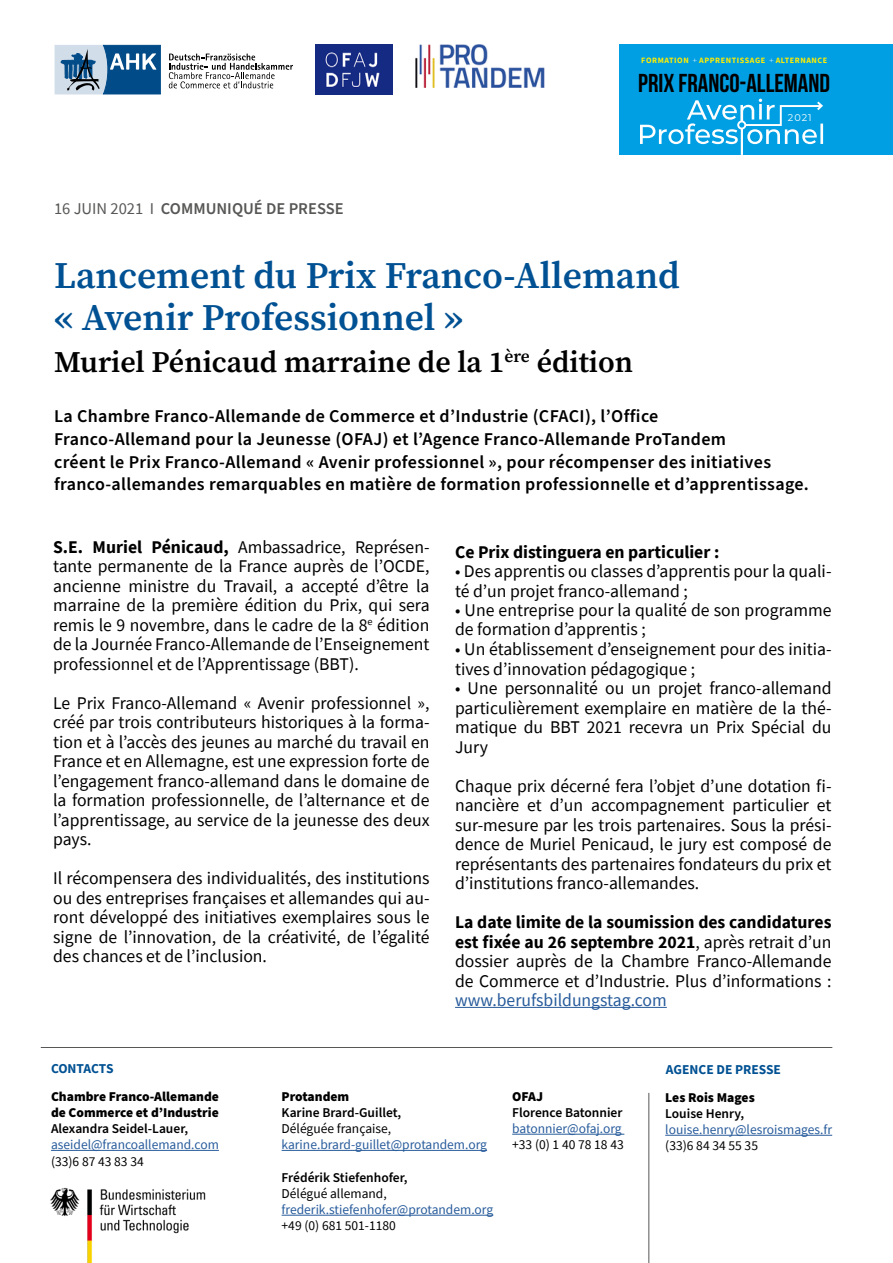
<style>
.page{position:relative;width:893px;height:1263px;background:#fff}
.page>*{position:absolute;margin:0;border:0;box-sizing:border-box;transform-origin:0 0}
.t1{font:600 37.5px/42px "Source Serif Pro";color:#005193}
.t2{font:600 30px "Source Serif Pro";color:#000}
.t3{font:25.95px "Bebas Neue";color:#000}
.t4{font:600 18px/22.5px "Source Sans Pro";letter-spacing:.02em;color:#000}
.t5{font:17.85px/19.5px "Source Sans Pro";color:#000;text-align:justify}
.t6{font:700 17.85px "Source Sans Pro";color:#000}
.t7{font:17.85px "Source Sans Pro";color:#275b9b}
.t8{font:600 16.5px "Source Sans Pro";color:#575756}
.t9{font:13.5px "Source Sans Pro";color:#275b9b}
.t10{font:600 13.5px "Source Sans Pro";color:#000}
.t11{font:13.5px "Source Sans Pro";color:#000}
.t12{font:900 13.5px/16.2px "Source Sans Pro";color:#000}
.t13{font:700 13.5px "Source Sans Pro";color:#005193}
.t14{font:9.75px "Montserrat";color:#fff}
.t15{font:700 8.1px "Source Sans Pro";letter-spacing:.07em;color:#ffed00}
.s1{font-weight:300;color:#fff}
.s2{font-weight:400}
.s3{font-weight:700}
</style>
<div class="page">
<div style="left:619px;top:44px;width:274px;height:111px;background:#009fe3"></div>
<hr style="left:455px;top:1007px;width:212px;height:1px;background:#275b9b">
<hr style="left:648px;top:1093px;width:1px;height:170px;background:#575756">
<hr style="left:51px;top:1150px;width:168px;height:1px;background:#275b9b">
<hr style="left:282px;top:1150px;width:205px;height:1px;background:#275b9b">
<hr style="left:282px;top:1215px;width:211px;height:1px;background:#275b9b">
<hr style="left:512px;top:1134px;width:112px;height:1px;background:#275b9b">
<hr style="left:665px;top:1135px;width:167px;height:1px;background:#275b9b">
<svg style="left:640px;top:99px;width:183px;height:56px"></svg>
<img style="left:50px;top:1187px;width:156px;height:76px">
<hr style="left:41px;top:1047px;width:791px;height:1px;background:#575756">
<svg style="left:169px;top:54px;width:124px;height:34px"></svg>
<svg style="left:55px;top:45px;width:105px;height:49px;background:#5b87ac"></svg>
<img style="left:316px;top:44px;width:77px;height:51px">
<img style="left:416px;top:44px;width:128px;height:43px">
<p class="t15" style="left:641px;top:55px;width:188px">FORMATION <span class="s1">+</span> APPRENTISSAGE <span class="s1">+</span> ALTERNANCE</p>
<h3 class="t3" style="left:638px;top:69px;width:193px">PRIX FRANCO-ALLEMAND</h3>
<p class="t8" style="left:54px;top:197px;width:291px"><span class="s2">16 JUIN 2021 I</span> COMMUNIQUÉ DE PRESSE</p>
<h1 class="t1" style="left:54px;top:255px;width:627px">Lancement du Prix Franco-Allemand « Avenir Professionnel »</h1>
<h2 class="t2" style="left:54px;top:342px;width:581px">Muriel Pénicaud marraine de la 1<sup>ère</sup> édition</h2>
<p class="t14" style="left:788px;top:110px;width:25px">2021</p>
<p class="t4" style="left:54px;top:406px;width:756px">La Chambre Franco-Allemande de Commerce et d’Industrie (CFACI), l’Office<br>Franco-Allemand pour la Jeunesse (OFAJ) et l’Agence Franco-Allemande ProTandem<br>créent le Prix Franco-Allemand « Avenir professionnel », pour récompenser des initiatives franco-allemandes remarquables en matière de formation professionnelle et d’apprentissage.</p>
<p class="t5" style="left:53px;top:537px;width:378px"><span class="s3">S.E. Muriel Pénicaud,</span> Ambassadrice, Représen&shy;tante permanente de la France auprès de l’OCDE, ancienne ministre du Travail, a accepté d’être la marraine de la première édition du Prix, qui sera remis le 9 novembre, dans le cadre de la 8<sup>e</sup> édition de la Journée Franco-Allemande de l’Enseignement professionnel et de l’Apprentissage (BBT).</p>
<p class="t5" style="left:53px;top:693px;width:378px">Le Prix Franco-Allemand « Avenir professionnel », créé par trois contributeurs historiques à la forma&shy;tion et à l’accès des jeunes au marché du travail en France et en Allemagne, est une expression forte de l’engagement franco-allemand dans le domaine de la formation professionnelle, de l’alternance et de l’apprentissage, au service de la jeunesse des deux pays.</p>
<p class="t5" style="left:53px;top:868px;width:378px">Il récompensera des individualités, des institutions ou des entreprises françaises et allemandes qui au&shy;ront développé des initiatives exemplaires sous le signe de l’innovation, de la créativité, de l’égalité des chances et de l’inclusion.</p>
<p class="t13" style="left:51px;top:1059px;width:64px">CONTACTS</p>
<p class="t6" style="left:455px;top:539px;width:266px">Ce Prix distinguera en particulier :</p>
<p class="t5" style="left:455px;top:561px;width:378px">• Des apprentis ou classes d’apprentis pour la quali&shy;té d’un projet franco-allemand ;</p>
<p class="t5" style="left:455px;top:600px;width:378px">• Une entreprise pour la qualité de son programme de formation d’apprentis ;</p>
<p class="t5" style="left:455px;top:639px;width:378px">• Un établissement d’enseignement pour des initia&shy;tives d’innovation pédagogique ;</p>
<p class="t5" style="left:455px;top:678px;width:378px">• Une personnalité ou un projet franco-allemand particulièrement exemplaire en matière de la thé&shy;matique du BBT 2021 recevra un Prix Spécial du Jury</p>
<p class="t5" style="left:455px;top:776px;width:378px">Chaque prix décerné fera l’objet d’une dotation fi&shy;nancière et d’un accompagnement particulier et sur-mesure par les trois partenaires. Sous la prési&shy;dence de Muriel Penicaud, le jury est composé de représentants des partenaires fondateurs du prix et d’institutions franco-allemandes.</p>
<p class="t5" style="left:455px;top:912px;width:378px"><span class="s3">La date limite de la soumission des candidatures est fixée au 26 septembre 2021</span>, après retrait d’un dossier auprès de la Chambre Franco-Allemande de Commerce et d’Industrie. Plus d’informations :</p>
<p class="t7" style="left:455px;top:989px;width:213px">www.berufsbildungstag.com</p>
<p class="t13" style="left:666px;top:1060px;width:117px">AGENCE DE PRESSE</p>
<p class="t12" style="left:51px;top:1088px;width:170px">Chambre Franco-Allemande de Commerce et d’Industrie</p>
<p class="t10" style="left:51px;top:1120px;width:139px">Alexandra Seidel-Lauer,</p>
<p class="t9" style="left:51px;top:1136px;width:169px">aseidel@francoallemand.com</p>
<p class="t11" style="left:51px;top:1152px;width:94px">(33)6 87 43 83 34</p>
<p class="t12" style="left:282px;top:1088px;width:69px">Protandem</p>
<p class="t10" style="left:282px;top:1103px;width:121px">Karine Brard-Guillet,</p>
<p class="t11" style="left:282px;top:1120px;width:111px">Déléguée française,</p>
<p class="t9" style="left:282px;top:1136px;width:207px">karine.brard-guillet@protandem.org</p>
<p class="t10" style="left:282px;top:1168px;width:127px">Frédérik Stiefenhofer,</p>
<p class="t11" style="left:282px;top:1185px;width:107px">Délégué allemand,</p>
<p class="t9" style="left:282px;top:1201px;width:213px">frederik.stiefenhofer@protandem.org</p>
<p class="t11" style="left:282px;top:1217px;width:116px">+49 (0) 681 501-1180</p>
<p class="t12" style="left:512px;top:1088px;width:32px">OFAJ</p>
<p class="t10" style="left:512px;top:1103px;width:112px">Florence Batonnier</p>
<p class="t9" style="left:512px;top:1120px;width:111px">batonnier@ofaj.org</p>
<p class="t11" style="left:512px;top:1136px;width:113px">+33 (0) 1 40 78 18 43</p>
<p class="t12" style="left:665px;top:1089px;width:91px">Les Rois Mages</p>
<p class="t10" style="left:665px;top:1104px;width:80px">Louise Henry,</p>
<p class="t9" style="left:665px;top:1121px;width:168px">louise.henry@lesroismages.fr</p>
<p class="t11" style="left:665px;top:1137px;width:94px">(33)6 84 34 55 35</p>
</div>
